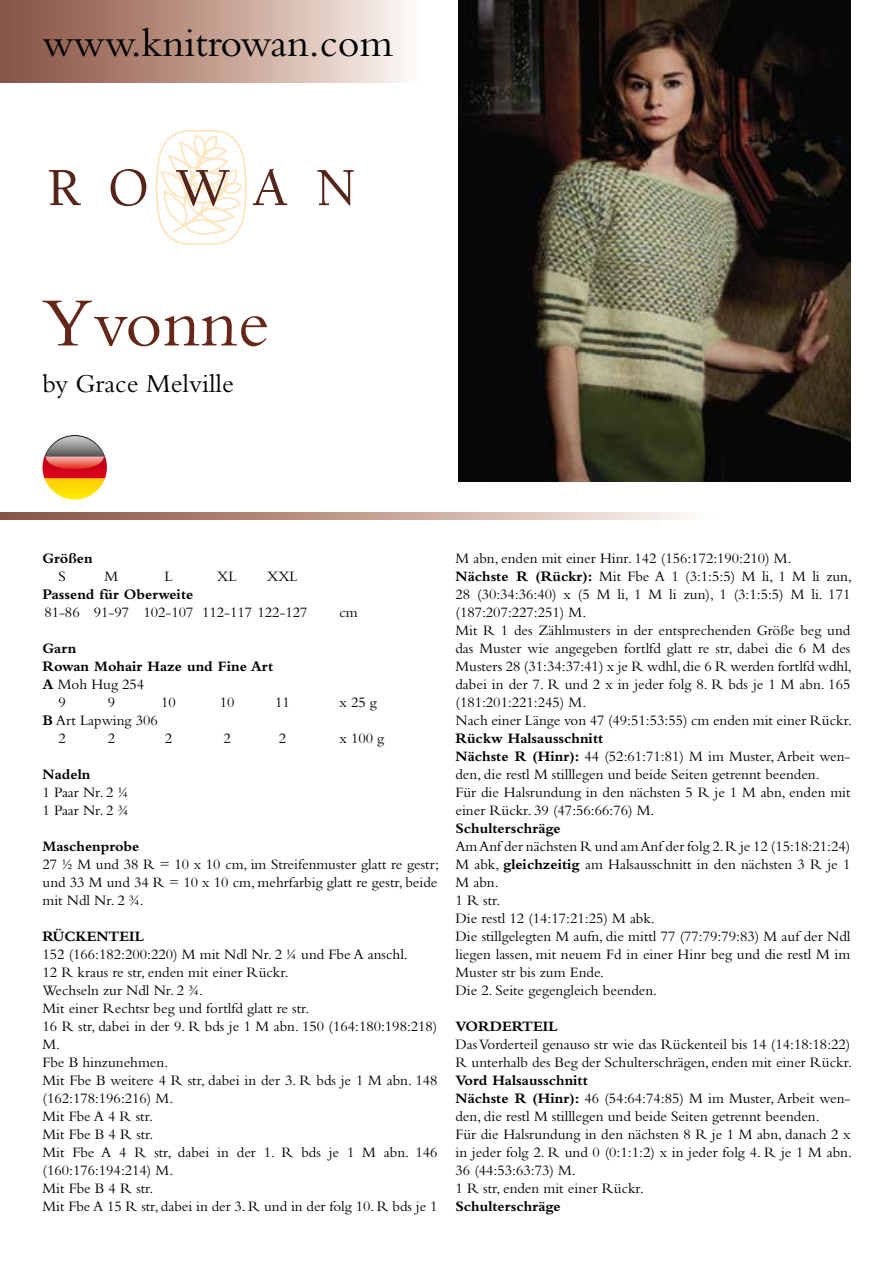
<style>
.page{position:relative;width:893px;height:1263px;background:#fff}
.page>*{position:absolute;margin:0;border:0;box-sizing:border-box;transform-origin:0 0}
.t1{font:72px "Bembo Std";color:#642719}
.t2{font:42px "Bembo Std";color:#000}
.t3{font:27px "Bembo Std";color:#000}
.t4{font:15px/18px "Bembo Std";color:#000}
.t5{font:700 15px "Bembo Std";color:#000}
.s1{font-weight:700}
</style>
<div class="page">
<svg style="left:0;top:0;width:409px;height:83px;background:#bf9d91"></svg>
<svg style="left:49px;top:170px;width:32px;height:35px"></svg>
<svg style="left:111px;top:169px;width:35px;height:37px"></svg>
<svg style="left:155px;top:130px;width:132px;height:115px"></svg>
<svg style="left:317px;top:170px;width:36px;height:36px"></svg>
<svg style="left:0;top:512px;width:690px;height:8px;background:#bf9d91"></svg>
<svg style="left:43px;top:435px;width:64px;height:64px"></svg>
<img style="left:458px;top:0;width:392px;height:481px">
<h2 class="t2" style="left:43px;top:18px;width:352px">www.knitrowan.com</h2>
<h1 class="t1" style="left:43px;top:281px;width:228px">Yvonne</h1>
<h3 class="t3" style="left:43px;top:368px;width:193px">by Grace Melville</h3>
<p class="t5" style="left:43px;top:550px;width:52px">Größen</p>
<p class="t4" style="left:58px;top:567px;width:9px">S</p>
<p class="t4" style="left:105px;top:567px;width:15px">M</p>
<p class="t4" style="left:164px;top:567px;width:10px">L</p>
<p class="t4" style="left:217px;top:567px;width:21px">XL</p>
<p class="t4" style="left:267px;top:567px;width:32px">XXL</p>
<p class="t5" style="left:43px;top:586px;width:152px">Passend für Oberweite</p>
<p class="t4" style="left:44px;top:603px;width:265px">81-86 91-97 102-107 112-117 122-127</p>
<p class="t4" style="left:340px;top:603px;width:20px">cm</p>
<p class="t5" style="left:43px;top:640px;width:36px">Garn</p>
<p class="t5" style="left:43px;top:658px;width:232px">Rowan Mohair Haze und Fine Art</p>
<p class="t4" style="left:43px;top:675px;width:103px"><span class="s1">A</span> Moh Hug 254</p>
<p class="t4" style="left:58px;top:693px;width:9px">9</p>
<p class="t4" style="left:108px;top:693px;width:9px">9</p>
<p class="t4" style="left:161px;top:693px;width:16px">10</p>
<p class="t4" style="left:220px;top:693px;width:16px">10</p>
<p class="t4" style="left:275px;top:693px;width:16px">11</p>
<p class="t4" style="left:340px;top:693px;width:39px">x 25 g</p>
<p class="t4" style="left:58px;top:711px;width:101px;text-indent:-16px"><span class="s1">B</span> Art Lapwing 306<br>2</p>
<p class="t4" style="left:108px;top:729px;width:9px">2</p>
<p class="t4" style="left:165px;top:729px;width:9px">2</p>
<p class="t4" style="left:223px;top:729px;width:9px">2</p>
<p class="t4" style="left:279px;top:729px;width:9px">2</p>
<p class="t4" style="left:340px;top:729px;width:46px">x 100 g</p>
<p class="t5" style="left:43px;top:766px;width:49px">Nadeln</p>
<p class="t4" style="left:43px;top:783px;width:88px">1 Paar Nr. 2 ¼<br>1 Paar Nr. 2 ¾</p>
<p class="t5" style="left:43px;top:838px;width:98px">Maschenprobe</p>
<p class="t4" style="left:43px;top:855px;width:398px;text-align:justify">27 ½ M und 38 R = 10 x 10 cm, im Streifenmuster glatt re gestr; und 33 M und 34 R = 10 x 10 cm, mehrfarbig glatt re gestr, beide mit Ndl Nr. 2 ¾.</p>
<p class="t5" style="left:43px;top:928px;width:103px">RÜCKENTEIL</p>
<p class="t4" style="left:43px;top:945px;width:396px">152 (166:182:200:220) M mit Ndl Nr. 2 ¼ und Fbe A anschl.<br>12 R kraus re str, enden mit einer Rückr.<br>Wechseln zur Ndl Nr. 2 ¾.<br>Mit einer Rechtsr beg und fortlfd glatt re str.<br>16 R str, dabei in der 9. R bds je 1 M abn. 150 (164:180:198:218)<br>M.<br>Fbe B hinzunehmen.<br>Mit Fbe B weitere 4 R str, dabei in der 3. R bds je 1 M abn. 148 (162:178:196:216) M.<br>Mit Fbe A 4 R str.<br>Mit Fbe B 4 R str.<br>Mit Fbe A 4 R str, dabei in der 1. R bds je 1 M abn. 146 (160:176:194:214) M.<br>Mit Fbe B 4 R str.<br>Mit Fbe A 15 R str, dabei in der 3. R und in der folg 10. R bds je 1</p>
<p class="t4" style="left:455px;top:549px;width:398px">M abn, enden mit einer Hinr. 142 (156:172:190:210) M.<br><span class="s1">Nächste R (Rückr):</span> Mit Fbe A 1 (3:1:5:5) M li, 1 M li zun, 28 (30:34:36:40) x (5 M li, 1 M li zun), 1 (3:1:5:5) M li. 171 (187:207:227:251) M.<br>Mit R 1 des Zählmusters in der entsprechenden Größe beg und das Muster wie angegeben fortlfd glatt re str, dabei die 6 M des Musters 28 (31:34:37:41) x je R wdhl, die 6 R werden fortlfd wdhl, dabei in der 7. R und 2 x in jeder folg 8. R bds je 1 M abn. 165 (181:201:221:245) M.<br>Nach einer Länge von 47 (49:51:53:55) cm enden mit einer Rückr.</p>
<p class="t4" style="left:455px;top:729px;width:396px"><span class="s1">Rückw Halsausschnitt<br>Nächste R (Hinr):</span> 44 (52:61:71:81) M im Muster, Arbeit wen&shy;den, die restl M stilllegen und beide Seiten getrennt beenden.<br>Für die Halsrundung in den nächsten 5 R je 1 M abn, enden mit einer Rückr. 39 (47:56:66:76) M.</p>
<p class="t5" style="left:455px;top:820px;width:107px">Schulterschräge</p>
<p class="t4" style="left:455px;top:837px;width:396px">Am Anf der nächsten R und am Anf der folg 2. R je 12 (15:18:21:24)<br>M abk, <span class="s1">gleichzeitig</span> am Halsausschnitt in den nächsten 3 R je 1<br>M abn.<br>1 R str.<br>Die restl 12 (14:17:21:25) M abk.<br>Die stillgelegten M aufn, die mittl 77 (77:79:79:83) M auf der Ndl liegen lassen, mit neuem Fd in einer Hinr beg und die restl M im Muster str bis zum Ende.<br>Die 2. Seite gegengleich beenden.</p>
<p class="t5" style="left:455px;top:1018px;width:103px">VORDERTEIL</p>
<p class="t4" style="left:455px;top:1035px;width:398px">Das Vorderteil genauso str wie das Rückenteil bis 14 (14:18:18:22)<br>R unterhalb des Beg der Schulterschrägen, enden mit einer Rückr.</p>
<p class="t4" style="left:455px;top:1071px;width:398px"><span class="s1">Vord Halsausschnitt<br>Nächste R (Hinr):</span> 46 (54:64:74:85) M im Muster, Arbeit wen&shy;den, die restl M stilllegen und beide Seiten getrennt beenden.<br>Für die Halsrundung in den nächsten 8 R je 1 M abn, danach 2 x in jeder folg 2. R und 0 (0:1:1:2) x in jeder folg 4. R je 1 M abn.<br>36 (44:53:63:73) M.<br>1 R str, enden mit einer Rückr.</p>
<p class="t5" style="left:455px;top:1198px;width:107px">Schulterschräge</p>
</div>
